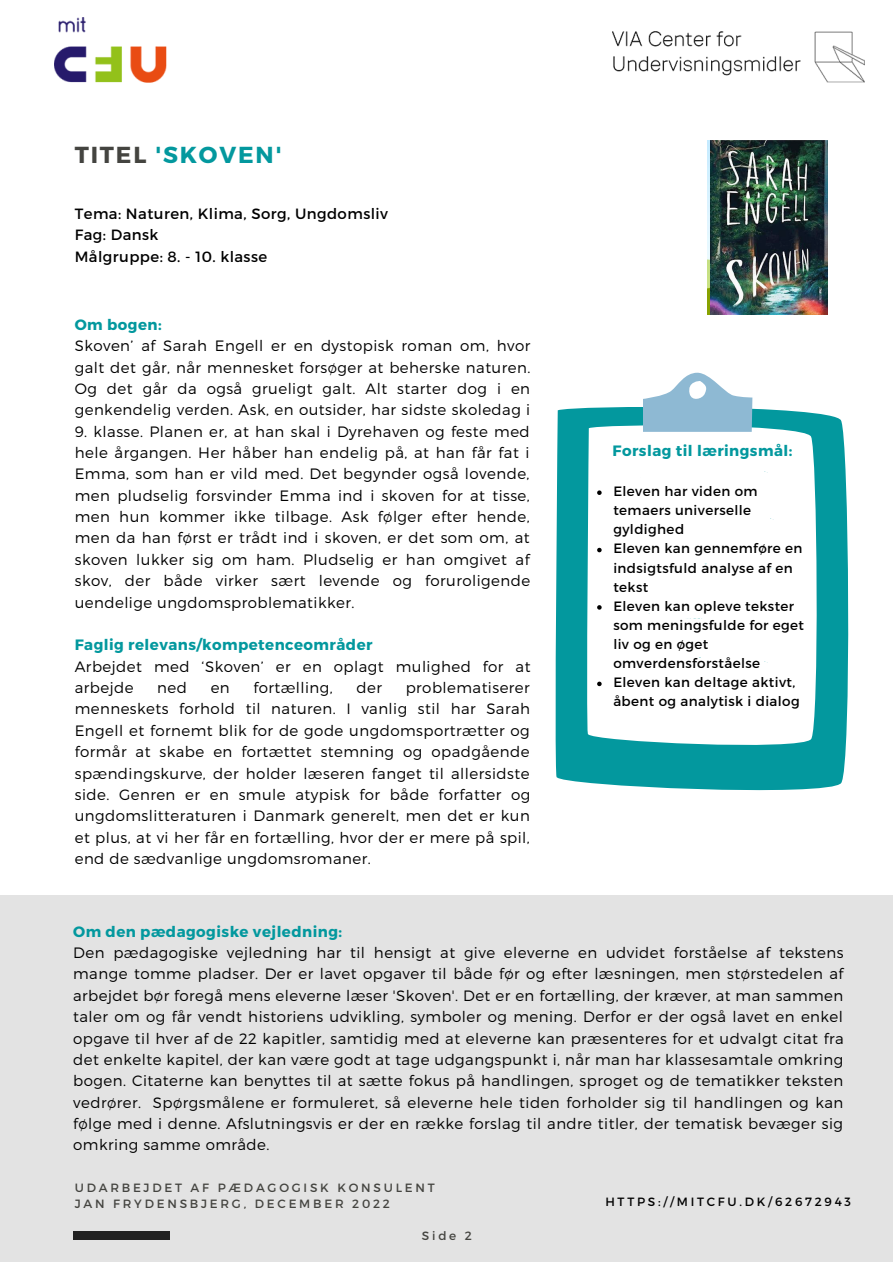
<style>
.page{position:relative;width:893px;height:1264px;background:#fff}
.page>*{position:absolute;margin:0;border:0;box-sizing:border-box;transform-origin:0 0}
.t1{font:700 23.1px "Montserrat";letter-spacing:.08em;color:#03989e}
.t2{font:300 15px/21.3px "Montserrat";letter-spacing:.03em;color:#000;text-align:justify}
.t3{font:700 15px "Montserrat";letter-spacing:.03em;color:#03989e}
.t4{font:14.85px/21.3px "Montserrat";letter-spacing:.03em;color:#000}
.t5{font:13.5px/19px "Montserrat";letter-spacing:.03em;color:#000}
.t6{font:12px/16px "Montserrat";letter-spacing:.23em;color:#444440}
.t7{font:12px "Montserrat";letter-spacing:.23em;color:#000}
.s1{color:#444440}
</style>
<div class="page">
<div style="left:0;top:895px;width:892px;height:366px;background:#e3e3e3"></div>
<div style="left:73px;top:1231px;width:96px;height:9px;background:#222"></div>
<img style="left:54px;top:17px;width:113px;height:66px">
<img style="left:612px;top:31px;width:252px;height:52px">
<svg style="left:555px;top:404px;width:294px;height:387px;background:#1ca2a7"></svg>
<svg style="left:585px;top:423px;width:234px;height:328px"></svg>
<svg style="left:643px;top:373px;width:109px;height:59px"></svg>
<img style="left:707px;top:140px;width:3px;height:174px">
<img style="left:710px;top:140px;width:117px;height:174px">
<svg style="left:590px;top:459px;width:208px;height:38px"></svg>
<svg style="left:596px;top:506px;width:211px;height:126px"></svg>
<svg style="left:590px;top:649px;width:208px;height:38px"></svg>
<h1 class="t1" style="left:75px;top:140px;width:208px"><span class="s1">TITEL</span> 'SKOVEN'</h1>
<p class="t4" style="left:75px;top:202px;width:315px">Tema: Naturen, Klima, Sorg, Ungdomsliv<br>Fag: Dansk<br>Målgruppe: 8. - 10. klasse</p>
<p class="t3" style="left:75px;top:315px;width:88px">Om bogen:</p>
<p class="t2" style="left:75px;top:334px;width:457px">Skoven’ af Sarah Engell er en dystopisk roman om, hvor galt det går, når mennesket forsøger at beherske naturen.<br>Og det går da også grueligt galt. Alt starter dog i en genkendelig verden. Ask, en outsider, har sidste skoledag i</p>
<p class="t2" style="left:75px;top:420px;width:457px">9. klasse. Planen er, at han skal i Dyrehaven og feste med hele årgangen. Her håber han endelig på, at han får fat i Emma, som han er vild med. Det begynder også lovende, men pludselig forsvinder Emma ind i skoven for at tisse, men hun kommer ikke tilbage. Ask følger efter hende, men da han først er trådt ind i skoven, er det som om, at skoven lukker sig om ham. Pludselig er han omgivet af skov, der både virker sært levende og foruroligende uendelige ungdomsproblematikker.</p>
<p class="t3" style="left:75px;top:635px;width:299px">Faglig relevans/kompetenceområder</p>
<p class="t2" style="left:75px;top:655px;width:457px">Arbejdet med ‘Skoven’ er en oplagt mulighed for at arbejde</p>
<p class="t2" style="left:157px;top:676px;width:31px">ned</p>
<p class="t2" style="left:211px;top:676px;width:21px">en</p>
<p class="t2" style="left:253px;top:676px;width:81px">fortælling,</p>
<p class="t2" style="left:356px;top:676px;width:27px">der</p>
<p class="t2" style="left:75px;top:676px;width:457px;text-indent:331px">problematiserer menneskets forhold til naturen. I vanlig stil har Sarah Engell et fornemt blik for de gode ungdomsportrætter og formår at skabe en fortættet stemning og opadgående spændingskurve, der holder læseren fanget til allersidste side. Genren er en smule atypisk for både forfatter og ungdomslitteraturen i Danmark generelt, men det er kun et plus, at vi her får en fortælling, hvor der er mere på spil, end de sædvanlige ungdomsromaner.</p>
<p class="t3" style="left:612px;top:440px;width:181px">Forslag til læringsmål:</p>
<p class="t5" style="left:613px;top:481px;width:192px">Eleven har viden om temaers universelle gyldighed<br>Eleven kan gennemføre en indsigtsfuld analyse af en tekst<br>Eleven kan opleve tekster som meningsfulde for eget liv og en øget omverdensforståelse<br>Eleven kan deltage aktivt, åbent og analytisk i dialog</p>
<p class="t3" style="left:73px;top:921px;width:270px">Om den pædagogiske vejledning:</p>
<p class="t2" style="left:73px;top:941px;width:772px">Den pædagogiske vejledning har til hensigt at give eleverne en udvidet forståelse af tekstens mange tomme pladser. Der er lavet opgaver til både før og efter læsningen, men størstedelen af arbejdet bør foregå mens eleverne læser 'Skoven'. Det er en fortælling, der kræver, at man sammen taler om og får vendt historiens udvikling, symboler og mening. Derfor er der også lavet en enkel opgave til hver af de 22 kapitler, samtidig med at eleverne kan præsenteres for et udvalgt citat fra det enkelte kapitel, der kan være godt at tage udgangspunkt i, når man har klassesamtale omkring bogen. Citaterne kan benyttes til at sætte fokus på handlingen, sproget og de tematikker teksten vedrører. Spørgsmålene er formuleret, så eleverne hele tiden forholder sig til handlingen og kan følge med i denne. Afslutningsvis er der en række forslag til andre titler, der tematisk bevæger sig omkring samme område.</p>
<p class="t6" style="left:75px;top:1178px;width:361px">UDARBEJDET AF PÆDAGOGISK KONSULENT<br>JAN FRYDENSBJERG, DECEMBER 2022</p>
<p class="t6" style="left:422px;top:1227px;width:52px">Side 2</p>
<p class="t7" style="left:605px;top:1194px;width:247px">HTTPS://MITCFU.DK/62672943</p>
</div>
